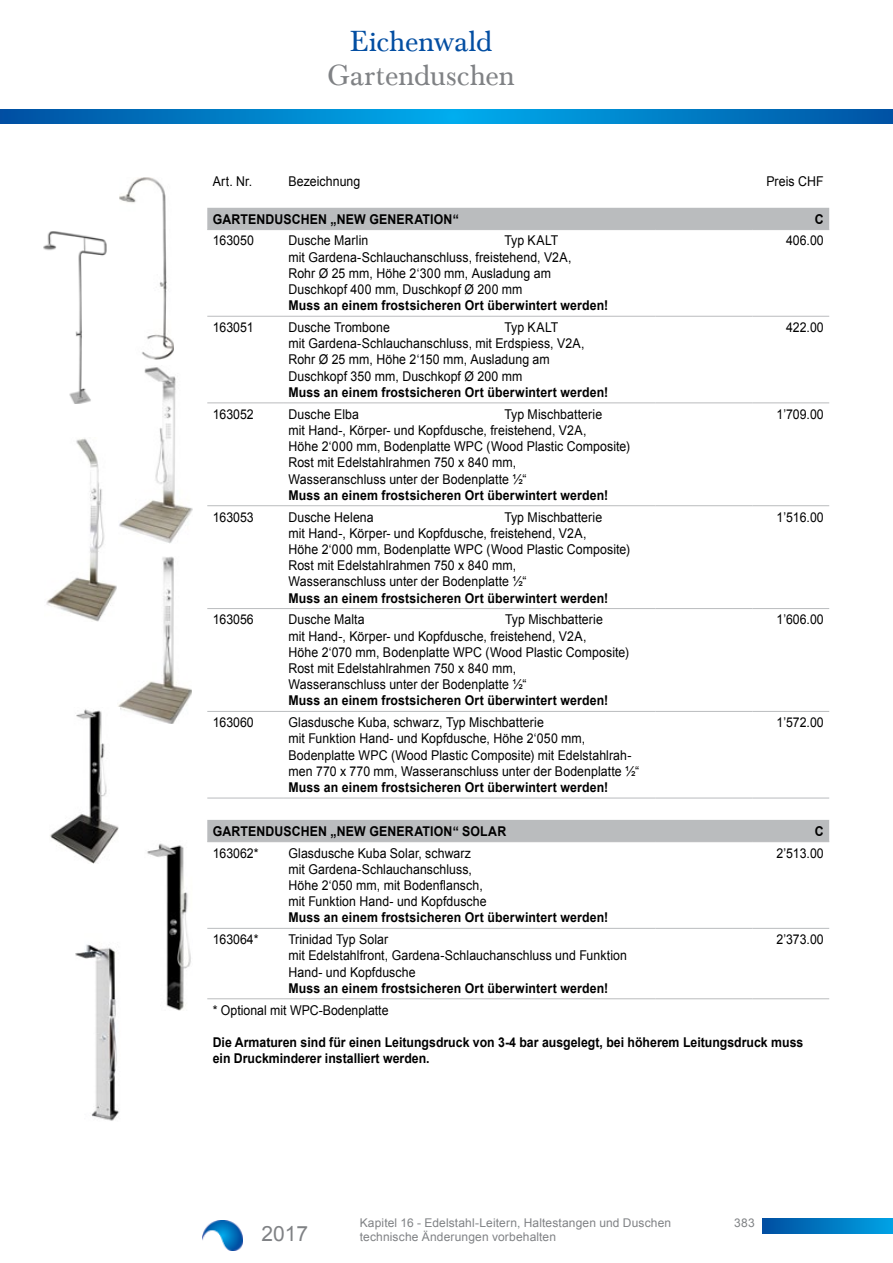
<style>
.page{position:relative;width:893px;height:1263px;background:#fff}
.page>*{position:absolute;margin:0;border:0;box-sizing:border-box;transform-origin:0 0}
.t1{font:30px "Baskerville Com";letter-spacing:-.01em;color:#808285}
.t2{font:30px "Baskerville Com";letter-spacing:-.015em;color:#034ea2}
.t3{font:21px "Arial";color:#808285}
.t4{font:13.5px/16.2px "Arial";letter-spacing:.005em;color:#000;scale:.91 1}
.t5{font:700 13.5px/16.2px "Arial";letter-spacing:.01em;color:#000;scale:.91 1}
.t6{font:12px/14.4px "Arial";letter-spacing:.01em;color:#808285}
</style>
<div class="page">
<img style="left:119px;top:177px;width:55px;height:182px">
<img style="left:43px;top:231px;width:63px;height:173px">
<img style="left:119px;top:367px;width:73px;height:176px">
<img style="left:46px;top:438px;width:71px;height:184px">
<img style="left:118px;top:556px;width:74px;height:168px">
<img style="left:50px;top:707px;width:69px;height:157px">
<img style="left:147px;top:843px;width:44px;height:168px">
<img style="left:75px;top:944px;width:44px;height:177px">
<svg style="left:207px;top:208px;width:622px;height:633px"></svg>
<hr style="left:283px;top:229px;width:372px;height:1px;background:#babcbe">
<hr style="left:283px;top:711px;width:372px;height:1px;background:#babcbe">
<hr style="left:283px;top:841px;width:372px;height:1px;background:#babcbe">
<hr style="left:207px;top:229px;width:76px;height:1px;background:#babcbe">
<hr style="left:655px;top:229px;width:97px;height:1px;background:#babcbe">
<hr style="left:752px;top:229px;width:77px;height:1px;background:#babcbe">
<hr style="left:207px;top:711px;width:76px;height:1px;background:#babcbe">
<hr style="left:655px;top:711px;width:97px;height:1px;background:#babcbe">
<hr style="left:752px;top:711px;width:77px;height:1px;background:#babcbe">
<hr style="left:207px;top:841px;width:76px;height:1px;background:#babcbe">
<hr style="left:655px;top:841px;width:97px;height:1px;background:#babcbe">
<hr style="left:752px;top:841px;width:77px;height:1px;background:#babcbe">
<hr style="left:207px;top:316px;width:76px;height:1px;background:#babcbe">
<hr style="left:283px;top:316px;width:372px;height:1px;background:#babcbe">
<hr style="left:655px;top:316px;width:97px;height:1px;background:#babcbe">
<hr style="left:752px;top:316px;width:77px;height:1px;background:#babcbe">
<hr style="left:207px;top:402px;width:76px;height:1px;background:#babcbe">
<hr style="left:283px;top:402px;width:372px;height:1px;background:#babcbe">
<hr style="left:655px;top:402px;width:97px;height:1px;background:#babcbe">
<hr style="left:752px;top:402px;width:77px;height:1px;background:#babcbe">
<hr style="left:207px;top:505px;width:76px;height:1px;background:#babcbe">
<hr style="left:283px;top:505px;width:372px;height:1px;background:#babcbe">
<hr style="left:655px;top:505px;width:97px;height:1px;background:#babcbe">
<hr style="left:752px;top:505px;width:77px;height:1px;background:#babcbe">
<hr style="left:207px;top:608px;width:76px;height:1px;background:#babcbe">
<hr style="left:283px;top:608px;width:372px;height:1px;background:#babcbe">
<hr style="left:655px;top:608px;width:97px;height:1px;background:#babcbe">
<hr style="left:752px;top:608px;width:77px;height:1px;background:#babcbe">
<hr style="left:207px;top:928px;width:76px;height:1px;background:#babcbe">
<hr style="left:283px;top:928px;width:372px;height:1px;background:#babcbe">
<hr style="left:655px;top:928px;width:97px;height:1px;background:#babcbe">
<hr style="left:752px;top:928px;width:77px;height:1px;background:#babcbe">
<hr style="left:207px;top:998px;width:76px;height:1px;background:#babcbe">
<hr style="left:283px;top:998px;width:372px;height:1px;background:#babcbe">
<hr style="left:655px;top:998px;width:97px;height:1px;background:#babcbe">
<hr style="left:752px;top:998px;width:77px;height:1px;background:#babcbe">
<hr style="left:207px;top:798px;width:76px;height:1px;background:#babcbe">
<hr style="left:283px;top:798px;width:372px;height:1px;background:#babcbe">
<hr style="left:655px;top:798px;width:97px;height:1px;background:#babcbe">
<hr style="left:752px;top:798px;width:77px;height:1px;background:#babcbe">
<svg style="left:762px;top:1218px;width:131px;height:15px"></svg>
<svg style="left:0;top:110px;width:893px;height:13px"></svg>
<img style="left:202px;top:1220px;width:40px;height:30px">
<h1 class="t2" style="left:350px;top:25px;width:144px">Eichenwald</h1>
<h1 class="t1" style="left:327px;top:59px;width:189px">Gartenduschen</h1>
<p class="t4" style="left:213px;top:173px;width:45px">Art. Nr.</p>
<p class="t4" style="left:288px;top:173px;width:81px">Bezeichnung</p>
<p class="t4" style="left:766px;top:173px;width:65px">Preis CHF</p>
<p class="t5" style="left:213px;top:211px;width:272px">GARTENDUSCHEN „NEW GENERATION“</p>
<p class="t5" style="left:815px;top:211px;width:11px">C</p>
<p class="t4" style="left:213px;top:233px;width:47px">163050</p>
<p class="t4" style="left:288px;top:233px;width:89px">Dusche Marlin</p>
<p class="t4" style="left:786px;top:233px;width:43px">406.00</p>
<p class="t4" style="left:288px;top:233px;width:313px;text-indent:216px">Typ KALT mit Gardena-Schlauchanschluss, freistehend, V2A, Rohr Ø 25 mm, Höhe 2‘300 mm, Ausladung am Duschkopf 400 mm, Duschkopf Ø 200 mm</p>
<p class="t5" style="left:288px;top:298px;width:353px">Muss an einem frostsicheren Ort überwintert werden!</p>
<p class="t4" style="left:213px;top:319px;width:47px">163051</p>
<p class="t4" style="left:288px;top:319px;width:113px">Dusche Trombone</p>
<p class="t4" style="left:288px;top:319px;width:327px;text-indent:216px">Typ KALT<br>mit Gardena-Schlauchanschluss, mit Erdspiess, V2A, Rohr Ø 25 mm, Höhe 2‘150 mm, Ausladung am Duschkopf 350 mm, Duschkopf Ø 200 mm</p>
<p class="t5" style="left:288px;top:384px;width:353px">Muss an einem frostsicheren Ort überwintert werden!</p>
<p class="t4" style="left:213px;top:406px;width:47px">163052</p>
<p class="t4" style="left:288px;top:406px;width:79px">Dusche Elba</p>
<p class="t4" style="left:288px;top:406px;width:377px;text-indent:216px">Typ Mischbatterie<br>mit Hand-, Körper- und Kopfdusche, freistehend, V2A,<br>Höhe 2‘000 mm, Bodenplatte WPC (Wood Plastic Composite)<br>Rost mit Edelstahlrahmen 750 x 840 mm,<br>Wasseranschluss unter der Bodenplatte ½“</p>
<p class="t5" style="left:288px;top:487px;width:353px">Muss an einem frostsicheren Ort überwintert werden!</p>
<p class="t4" style="left:213px;top:509px;width:47px">163053</p>
<p class="t4" style="left:288px;top:509px;width:95px">Dusche Helena</p>
<p class="t4" style="left:288px;top:509px;width:377px;text-indent:216px">Typ Mischbatterie<br>mit Hand-, Körper- und Kopfdusche, freistehend, V2A,<br>Höhe 2‘000 mm, Bodenplatte WPC (Wood Plastic Composite)<br>Rost mit Edelstahlrahmen 750 x 840 mm,<br>Wasseranschluss unter der Bodenplatte ½“</p>
<p class="t5" style="left:288px;top:590px;width:353px">Muss an einem frostsicheren Ort überwintert werden!</p>
<p class="t4" style="left:213px;top:612px;width:47px">163056</p>
<p class="t4" style="left:288px;top:612px;width:85px">Dusche Malta</p>
<p class="t4" style="left:288px;top:612px;width:376px;text-indent:217px">Typ Mischbatterie<br>mit Hand-, Körper- und Kopfdusche, freistehend, V2A,<br>Höhe 2‘070 mm, Bodenplatte WPC (Wood Plastic Composite)<br>Rost mit Edelstahlrahmen 750 x 840 mm,<br>Wasseranschluss unter der Bodenplatte ½“</p>
<p class="t5" style="left:288px;top:693px;width:353px">Muss an einem frostsicheren Ort überwintert werden!</p>
<p class="t4" style="left:213px;top:714px;width:47px">163060</p>
<p class="t4" style="left:288px;top:714px;width:387px">Glasdusche Kuba, schwarz, Typ Mischbatterie<br>mit Funktion Hand- und Kopfdusche, Höhe 2‘050 mm, Bodenplatte WPC (Wood Plastic Composite) mit Edelstahlrah&shy;men 770 x 770 mm, Wasseranschluss unter der Bodenplatte ½“</p>
<p class="t5" style="left:288px;top:780px;width:353px">Muss an einem frostsicheren Ort überwintert werden!</p>
<p class="t4" style="left:786px;top:319px;width:43px">422.00</p>
<p class="t4" style="left:776px;top:406px;width:53px">1’709.00</p>
<p class="t4" style="left:776px;top:509px;width:53px">1’516.00</p>
<p class="t4" style="left:776px;top:612px;width:53px">1’606.00</p>
<p class="t4" style="left:776px;top:714px;width:53px">1’572.00</p>
<p class="t5" style="left:213px;top:823px;width:324px">GARTENDUSCHEN „NEW GENERATION“ SOLAR</p>
<p class="t5" style="left:815px;top:823px;width:11px">C</p>
<p class="t4" style="left:213px;top:845px;width:52px">163062*</p>
<p class="t4" style="left:288px;top:845px;width:219px">Glasdusche Kuba Solar, schwarz mit Gardena-Schlauchanschluss, Höhe 2‘050 mm, mit Bodenflansch, mit Funktion Hand- und Kopfdusche</p>
<p class="t5" style="left:288px;top:910px;width:353px">Muss an einem frostsicheren Ort überwintert werden!</p>
<p class="t4" style="left:776px;top:845px;width:53px">2’513.00</p>
<p class="t4" style="left:213px;top:931px;width:52px">163064*</p>
<p class="t4" style="left:288px;top:931px;width:374px">Trinidad Typ Solar<br>mit Edelstahlfront, Gardena-Schlauchanschluss und Funktion<br>Hand- und Kopfdusche</p>
<p class="t5" style="left:288px;top:980px;width:353px">Muss an einem frostsicheren Ort überwintert werden!</p>
<p class="t4" style="left:776px;top:931px;width:53px">2’373.00</p>
<p class="t4" style="left:213px;top:1002px;width:195px">* Optional mit WPC-Bodenplatte</p>
<p class="t5" style="left:213px;top:1034px;width:651px">Die Armaturen sind für einen Leitungsdruck von 3-4 bar ausgelegt, bei höherem Leitungsdruck muss ein Druckminderer installiert werden.</p>
<h2 class="t3" style="left:261px;top:1220px;width:48px">2017</h2>
<p class="t6" style="left:360px;top:1216px;width:313px">Kapitel 16 - Edelstahl-Leitern, Haltestangen und Duschen technische Änderungen vorbehalten</p>
<p class="t6" style="left:734px;top:1216px;width:22px">383</p>
</div>
